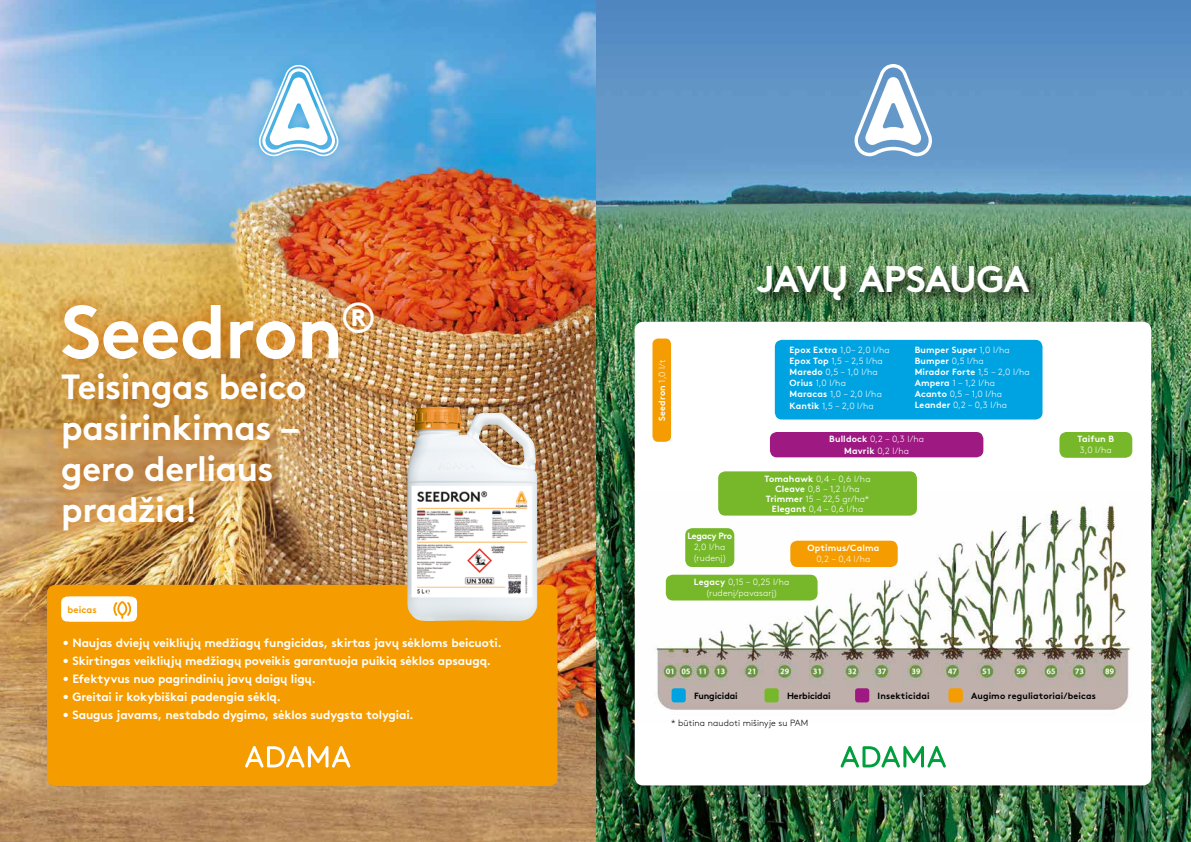
<style>
.page{position:relative;width:1191px;height:842px;background:#fff}
.page>*{position:absolute;margin:0;border:0;box-sizing:border-box;transform-origin:0 0}
.t1{font:700 75px "Brown";letter-spacing:-.005em;color:#fff}
.t2{font:700 37px "Brown";letter-spacing:-.03em;color:#fff}
.t3{font:700 35px/41px "Brown";letter-spacing:-.015em;color:#fff}
.t4{font:700 12px "Brown";letter-spacing:-.01em;color:#fff}
.t5{font:700 9.5px "Brown";letter-spacing:.005em;color:#f59c00}
.t6{font:300 9px/11px "Brown";letter-spacing:.02em;color:#fff;text-align:center}
.t7{font:700 9px "Brown";letter-spacing:.01em;color:#000}
.t8{font:700 9px "Brown";letter-spacing:.01em;color:#fff}
.t9{font:300 9px "Brown";letter-spacing:.01em;color:#000}
.s1{font-weight:300}
.s2{font-weight:700}
</style>
<div class="page">
<img style="left:0;top:0;width:1191px;height:842px">
<div style="left:634px;top:322px;width:517px;height:463px;background:#fff;border-radius:9px"></div>
<div style="left:754px;top:263px;width:289px;height:52px;background:#000;opacity:.75"></div>
<img style="left:656px;top:501px;width:476px;height:209px">
<svg style="left:853px;top:64px;width:80px;height:92px"></svg>
<div style="left:1059px;top:432px;width:73px;height:26px;background:#76b82a;border-radius:7px"></div>
<div style="left:770px;top:432px;width:213px;height:25px;background:#9e1981;border-radius:7px"></div>
<div style="left:718px;top:471px;width:199px;height:45px;background:#76b82a;border-radius:7px"></div>
<div style="left:775px;top:340px;width:267px;height:79px;background:#00a3e2;border-radius:7px"></div>
<div style="left:685px;top:528px;width:49px;height:39px;background:#76b82a;border-radius:7px"></div>
<div style="left:666px;top:575px;width:151px;height:25px;background:#76b82a;border-radius:7px"></div>
<div style="left:790px;top:541px;width:107px;height:26px;background:#f59c00;border-radius:7px"></div>
<div style="left:652px;top:338px;width:19px;height:104px;background:#f59c00;border-radius:6px"></div>
<div style="left:671px;top:688px;width:14px;height:14px;background:#00a3e2;border-radius:3px"></div>
<div style="left:764px;top:688px;width:14px;height:14px;background:#76b82a;border-radius:3px"></div>
<div style="left:855px;top:688px;width:14px;height:14px;background:#9e1981;border-radius:3px"></div>
<div style="left:948px;top:688px;width:14px;height:14px;background:#f59c00;border-radius:3px"></div>
<div style="left:47px;top:585px;width:510px;height:201px;background:#f59c00;border-radius:9px"></div>
<img style="left:406px;top:407px;width:131px;height:214px">
<img style="left:44px;top:285px;width:348px;height:263px">
<svg style="left:61px;top:597px;width:76px;height:24px;background:#fef6ea"></svg>
<div style="left:247px;top:53px;width:103px;height:115px;background:#00a3e2;opacity:.75"></div>
<svg style="left:259px;top:65px;width:79px;height:91px"></svg>
<svg style="left:245px;top:746px;width:105px;height:22px"></svg>
<svg style="left:840px;top:746px;width:106px;height:22px"></svg>
<h1 class="t1" style="left:61px;top:271px;width:317px">Seedron<sup>®</sup></h1>
<h3 class="t3" style="left:61px;top:363px;width:247px">Teisingas beico pasirinkimas – gero derliaus pradžia!</h3>
<p class="t5" style="left:68px;top:601px;width:31px">beicas</p>
<h3 class="t4" style="left:63px;top:633px;width:440px">● Naujas dviejų veikliųjų medžiagų fungicidas, skirtas javų sėkloms beicuoti.</h3>
<h3 class="t4" style="left:63px;top:651px;width:429px">● Skirtingas veikliųjų medžiagų poveikis garantuoja puikią sėklos apsaugą.</h3>
<h3 class="t4" style="left:63px;top:669px;width:254px">● Efektyvus nuo pagrindinių javų daigų ligų.</h3>
<h3 class="t4" style="left:63px;top:687px;width:219px">● Greitai ir kokybiškai padengia sėklą.</h3>
<h3 class="t4" style="left:63px;top:705px;width:352px">● Saugus javams, nestabdo dygimo, sėklos sudygsta tolygiai.</h3>
<p class="t8" style="left:655px;top:421px;width:63px;rotate:-90deg">Seedron <span class="s1">1,0 l/t</span></p>
<h2 class="t2" style="left:756px;top:249px;width:274px">JAVŲ APSAU GA</h2>
<p class="t6" style="left:789px;top:344px;width:102px;text-align:left"><span class="s2">Epox Extra</span> 1,0– 2,0 l/ha<br><span class="s2">Epox Top</span> 1,5 – 2,5 l/ha<br><span class="s2">Maredo</span> 0,5 – 1,0 l/ha<br><span class="s2">Orius</span> 1,0 l/ha<br><span class="s2">Maracas</span> 1,0 – 2,0 l/ha</p>
<p class="t6" style="left:789px;top:400px;width:86px"><span class="s2">Kantik</span> 1,5 – 2,0 l/ha</p>
<p class="t6" style="left:914px;top:344px;width:116px;text-align:left"><span class="s2">Bumper Super</span> 1,0 l/ha<br><span class="s2">Bumper</span> 0,5 l/ha<br><span class="s2">Mirador Forte</span> 1,5 – 2,0 l/ha<br><span class="s2">Ampera</span> 1 – 1,2 l/ha<br><span class="s2">Acanto</span> 0,5 – 1,0 l/ha<br><span class="s2">Leander</span> 0,2 – 0,3 l/ha</p>
<p class="t6" style="left:829px;top:432px;width:96px;line-height:12px"><span class="s2">Bulldock</span> 0,2 – 0,3 l/ha<br><span class="s2">Mavrik</span> 0,2 l/ha</p>
<p class="t6" style="left:764px;top:473px;width:107px;line-height:10px"><span class="s2">Tomahawk</span> 0,4 – 0,6 l/ha<br><span class="s2">Cleave</span> 0,8 – 1,2 l/ha<br><span class="s2">Trimmer</span> 15 – 22,5 gr/ha*<br><span class="s2">Elegant</span> 0,4 – 0,6 l/ha</p>
<p class="t8" style="left:687px;top:529px;width:46px">Legacy Pro</p>
<p class="t6" style="left:693px;top:541px;width:35px;text-align:left">2,0 l/ha (rudenį)</p>
<p class="t6" style="left:694px;top:575px;width:97px"><span class="s2">Legacy</span> 0,15 – 0,25 l/ha (rudenį/pavasarį)</p>
<p class="t8" style="left:807px;top:540px;width:73px">Optimus/Calma</p>
<p class="t6" style="left:816px;top:553px;width:56px">0,2 – 0,4 l/ha</p>
<p class="t8" style="left:1077px;top:432px;width:38px">Taifun B</p>
<p class="t6" style="left:1080px;top:444px;width:33px">3,0 l/ha</p>
<p class="t7" style="left:694px;top:689px;width:45px">Fungicidai</p>
<p class="t7" style="left:787px;top:689px;width:45px">Herbicidai</p>
<p class="t7" style="left:877px;top:689px;width:53px">I nsekticidai</p>
<p class="t7" style="left:971px;top:689px;width:126px">Augimo reguliatoriai/beicas</p>
<p class="t9" style="left:671px;top:716px;width:139px">* būtina naudoti mišinyje su PAM</p>
</div>
